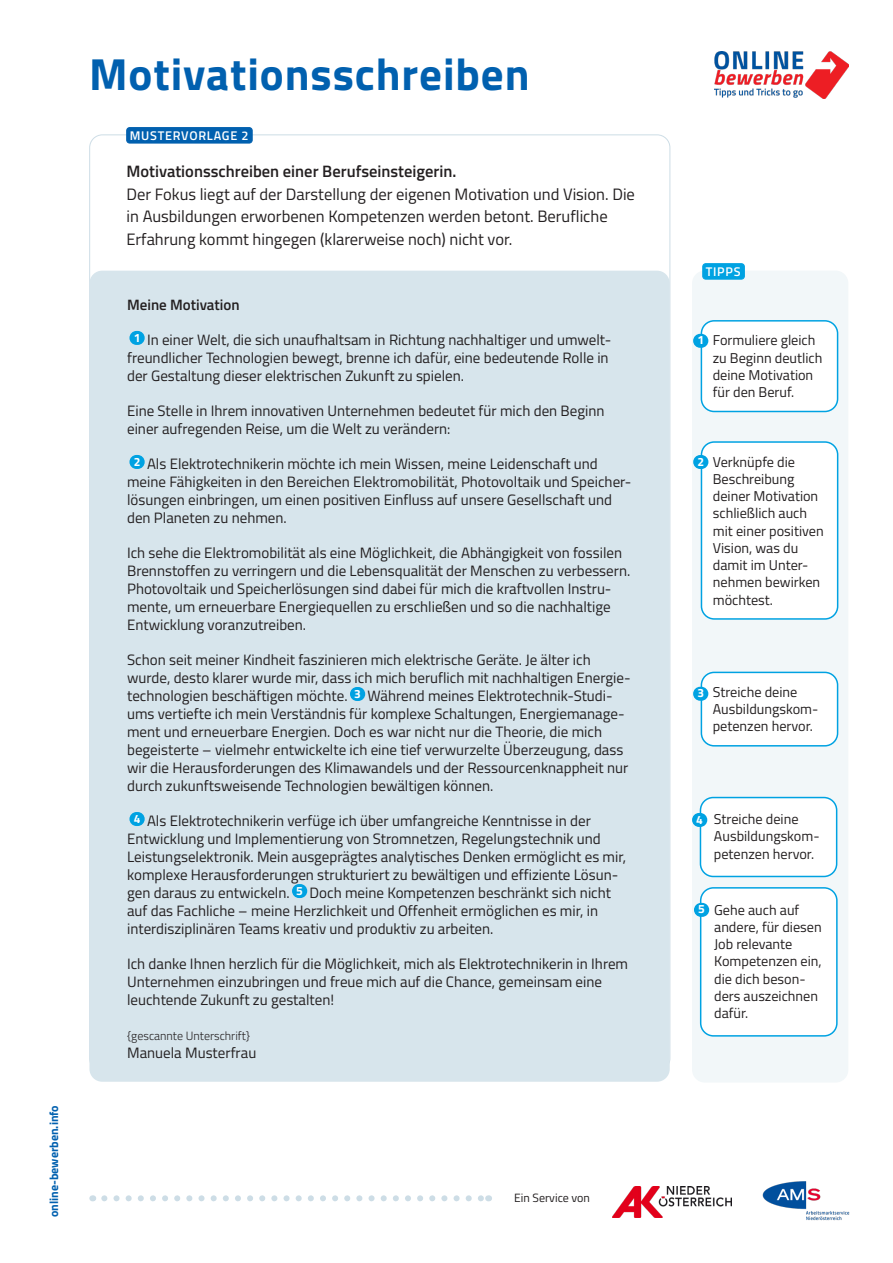
<style>
.page{position:relative;width:893px;height:1263px;background:#fff}
.page>*{position:absolute;margin:0;border:0;box-sizing:border-box;transform-origin:0 0}
.t1{font:700 45px "Titillium Web";letter-spacing:.02em;color:#0160af}
.t2{font:16.5px/22.5px "Titillium Web";color:#231f20}
.t3{font:600 16.5px "Titillium Web";color:#231f20}
.t4{font:15px/18px "Titillium Web";color:#231f20}
.t5{font:600 15px "Titillium Web";color:#231f20}
.t6{font:14.25px/17.2px "Titillium Web";color:#231f20}
.t7{font:600 12.6px "Titillium Web";letter-spacing:.06em;color:#fff}
.t8{font:300 12px "Titillium Web";color:#231f20}
.t9{font:700 12px "Titillium Web";color:#0160af}
.t10{font:12px "Titillium Web";color:#231f20}
.t11{font:700 12px "Titillium Web";color:#fff}
</style>
<div class="page">
<img style="left:613px;top:1186px;width:119px;height:31px">
<img style="left:714px;top:51px;width:134px;height:48px">
<img style="left:762px;top:1181px;width:88px;height:40px">
<svg style="left:104px;top:1195px;width:378px;height:6px"></svg>
<div style="left:89px;top:271px;width:581px;height:811px;background:#d7e5ec;border-radius:13px"></div>
<div style="left:129px;top:331px;width:16px;height:14px;background:#00a2e2;border-radius:7px"></div>
<div style="left:129px;top:455px;width:16px;height:14px;background:#00a2e2;border-radius:7px"></div>
<div style="left:350px;top:687px;width:15px;height:14px;background:#00a2e2;border-radius:7px"></div>
<div style="left:129px;top:812px;width:16px;height:14px;background:#00a2e2;border-radius:7px"></div>
<div style="left:292px;top:884px;width:15px;height:14px;background:#00a2e2;border-radius:7px"></div>
<div style="left:692px;top:271px;width:156px;height:811px;background:#f2f7f9;border-radius:13px"></div>
<div style="left:701px;top:442px;width:137px;height:177px;background:#fff;border-radius:13px"></div>
<div style="left:701px;top:441px;width:137px;height:179px;border:2px solid #00a2e2;border-radius:13px"></div>
<div style="left:693px;top:455px;width:15px;height:14px;background:#00a2e2;border-radius:7px"></div>
<div style="left:701px;top:672px;width:137px;height:74px;background:#fff;border-radius:13px"></div>
<div style="left:701px;top:672px;width:137px;height:74px;border:2px solid #00a2e2;border-radius:13px"></div>
<div style="left:693px;top:687px;width:15px;height:14px;background:#00a2e2;border-radius:7px"></div>
<div style="left:700px;top:797px;width:137px;height:79px;background:#fff;border-radius:13px"></div>
<div style="left:700px;top:797px;width:137px;height:80px;border:2px solid #00a2e2;border-radius:13px"></div>
<div style="left:692px;top:813px;width:15px;height:14px;background:#00a2e2;border-radius:7px"></div>
<div style="left:703px;top:264px;width:41px;height:15px;background:#00a2e2;border-radius:3px"></div>
<div style="left:702px;top:263px;width:43px;height:17px;border:1px solid #00a2e2;border-radius:3px"></div>
<div style="left:127px;top:128px;width:125px;height:15px;background:#0160af;border-radius:3px"></div>
<div style="left:126px;top:127px;width:127px;height:17px;border:1px solid #0160af;border-radius:3px"></div>
<div style="left:701px;top:321px;width:137px;height:90px;background:#fff;border-radius:13px"></div>
<div style="left:701px;top:320px;width:137px;height:92px;border:2px solid #00a2e2;border-radius:13px"></div>
<div style="left:693px;top:334px;width:15px;height:14px;background:#00a2e2;border-radius:7px"></div>
<div style="left:701px;top:888px;width:136px;height:148px;background:#fff;border-radius:13px"></div>
<div style="left:700px;top:887px;width:138px;height:149px;border:2px solid #00a2e2;border-radius:13px"></div>
<div style="left:694px;top:903px;width:15px;height:14px;background:#00a2e2;border-radius:7px"></div>
<p class="t9" style="left:45px;top:1217px;width:114px;rotate:-90deg">online-bewerben.info</p>
<h1 class="t1" style="left:89px;top:40px;width:442px">Motivationsschreiben</h1>
<p class="t7" style="left:130px;top:126px;width:120px">MUSTERVORLAGE 2</p>
<p class="t3" style="left:126px;top:159px;width:331px">Motivationsschreiben einer Berufseinsteigerin.</p>
<p class="t2" style="left:126px;top:182px;width:510px">Der Fokus liegt auf der Darstellung der eigenen Motivation und Vision. Die in Ausbildungen erworbenen Kompetenzen werden betont. Berufliche<br>Erfahrung kommt hingegen (klarerweise noch) nicht vor.</p>
<p class="t5" style="left:127px;top:293px;width:114px">Meine Motivation</p>
<p class="t4" style="left:127px;top:330px;width:486px;text-indent:7px"><sup>1</sup> In einer Welt, die sich unaufhaltsam in Richtung nachhaltiger und umwelt&shy;freundlicher Technologien bewegt, brenne ich dafür, eine bedeutende Rolle in der Gestaltung dieser elektrischen Zukunft zu spielen.</p>
<p class="t4" style="left:127px;top:401px;width:479px">Eine Stelle in Ihrem innovativen Unternehmen bedeutet für mich den Beginn einer aufregenden Reise, um die Welt zu verändern:</p>
<p class="t4" style="left:127px;top:454px;width:506px;text-indent:7px"><sup>2</sup> Als Elektrotechnikerin möchte ich mein Wissen, meine Leidenschaft und meine Fähigkeiten in den Bereichen Elektromobilität, Photovoltaik und Speicher&shy;lösungen einbringen, um einen positiven Einfluss auf unsere Gesellschaft und den Planeten zu nehmen.</p>
<p class="t4" style="left:127px;top:543px;width:505px">Ich sehe die Elektromobilität als eine Möglichkeit, die Abhängigkeit von fossilen Brennstoffen zu verringern und die Lebensqualität der Menschen zu verbessern.<br>Photovoltaik und Speicherlösungen sind dabei für mich die kraftvollen Instru&shy;mente, um erneuerbare Energiequellen zu erschließen und so die nachhaltige Entwicklung voranzutreiben.</p>
<p class="t4" style="left:127px;top:650px;width:505px">Schon seit meiner Kindheit faszinieren mich elektrische Geräte. Je älter ich wurde, desto klarer wurde mir, dass ich mich beruflich mit nachhaltigen Energie&shy;technologien beschäftigen möchte. <sup>3</sup> Während meines Elektrotechnik-Studi&shy;ums vertiefte ich mein Verständnis für komplexe Schaltungen, Energiemanage&shy;ment und erneuerbare Energien. Doch es war nicht nur die Theorie, die mich begeisterte – vielmehr entwickelte ich eine tief verwurzelte Überzeugung, dass wir die Herausforderungen des Klimawandels und der Ressourcenknappheit nur durch zukunftsweisende Technologien bewältigen können.</p>
<p class="t4" style="left:127px;top:811px;width:501px;text-indent:7px"><sup>4</sup> Als Elektrotechnikerin verfüge ich über umfangreiche Kenntnisse in der Entwicklung und Implementierung von Stromnetzen, Regelungstechnik und Leistungselektronik. Mein ausgeprägtes analytisches Denken ermöglicht es mir, komplexe Herausforderungen strukturiert zu bewältigen und effiziente Lösun&shy;gen daraus zu entwickeln. <sup>5</sup> Doch meine Kompetenzen beschränkt sich nicht auf das Fachliche – meine Herzlichkeit und Offenheit ermöglichen es mir, in interdisziplinären Teams kreativ und produktiv zu arbeiten.</p>
<p class="t4" style="left:127px;top:954px;width:503px">Ich danke Ihnen herzlich für die Möglichkeit, mich als Elektrotechnikerin in Ihrem<br>Unternehmen einzubringen und freue mich auf die Chance, gemeinsam eine leuchtende Zukunft zu gestalten!</p>
<p class="t8" style="left:127px;top:1027px;width:124px">{gescannte Unterschrift}</p>
<p class="t4" style="left:127px;top:1043px;width:131px">Manuela Musterfrau</p>
<p class="t10" style="left:514px;top:1189px;width:77px">Ein Service von</p>
<p class="t7" style="left:706px;top:262px;width:36px">TIPPS</p>
<p class="t11" style="left:697px;top:331px;width:8px">1</p>
<p class="t6" style="left:713px;top:331px;width:111px">Formuliere gleich zu Beginn deutlich deine Motivation für den Beruf.</p>
<p class="t11" style="left:697px;top:452px;width:8px">2</p>
<p class="t6" style="left:713px;top:452px;width:112px">Verknüpfe die<br>Beschreibung deiner Motivation schließlich auch mit einer positiven<br>Vision, was du damit im Unter&shy;nehmen bewirken möchtest.</p>
<p class="t11" style="left:697px;top:684px;width:8px">3</p>
<p class="t6" style="left:713px;top:683px;width:107px">Streiche deine<br>Ausbildungskom&shy;petenzen hervor.</p>
<p class="t11" style="left:696px;top:810px;width:8px">4</p>
<p class="t6" style="left:714px;top:810px;width:107px">Streiche deine<br>Ausbildungskom&shy;petenzen hervor.</p>
<p class="t11" style="left:698px;top:900px;width:8px">5</p>
<p class="t6" style="left:714px;top:900px;width:109px">Gehe auch auf andere, für diesen<br>Job relevante<br>Kompetenzen ein, die dich beson&shy;ders auszeichnen dafür.</p>
</div>
